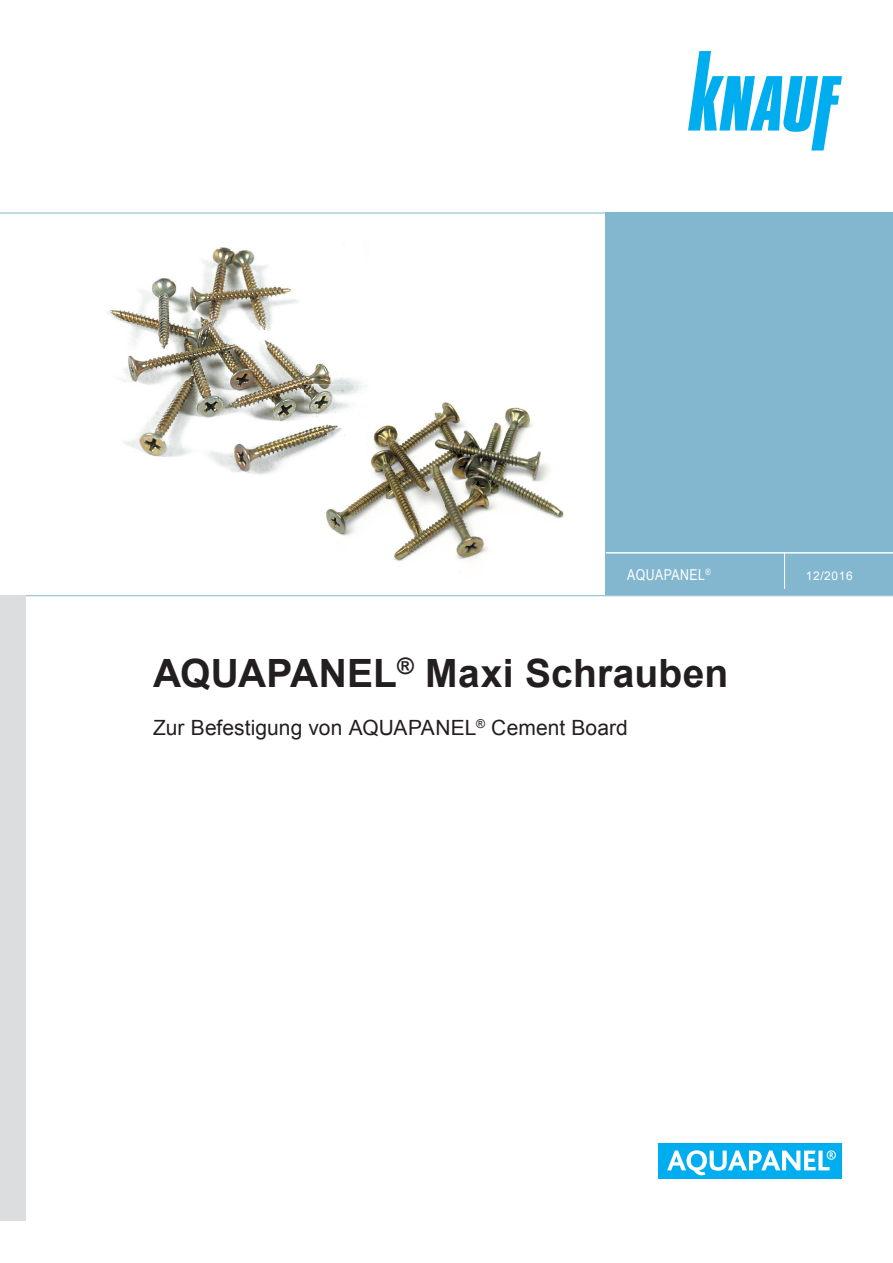
<style>
.page{position:relative;width:893px;height:1263px;background:#fff}
.page>*{position:absolute;margin:0;border:0;box-sizing:border-box;transform-origin:0 0}
.t1{font:700 39px "Arial";letter-spacing:.005em;color:#231f20}
.t2{font:21px "Arial";letter-spacing:.005em;color:#231f20}
.t3{font:15px "Arial Narrow";letter-spacing:.03em;color:#fff}
.t4{font:12px "Arial";letter-spacing:.05em;color:#fff}
</style>
<div class="page">
<svg style="left:688px;top:51px;width:154px;height:99px"></svg>
<div style="left:606px;top:213px;width:287px;height:382px;background:#82b7cf"></div>
<hr style="left:606px;top:552px;width:287px;height:1px;background:#fff">
<hr style="left:784px;top:553px;width:1px;height:36px;background:#fff">
<hr style="left:0;top:213px;width:893px;height:1px;background:#82b7cf">
<hr style="left:0;top:595px;width:893px;height:1px;background:#82b7cf">
<div style="left:658px;top:1143px;width:184px;height:35px;background:#00aeef"></div>
<svg style="left:667px;top:1150px;width:169px;height:25px"></svg>
<div style="left:0;top:595px;width:26px;height:625px;background:#dcdddf"></div>
<img style="left:370px;top:402px;width:180px;height:80px">
<img style="left:326px;top:482px;width:238px;height:91px">
<img style="left:107px;top:247px;width:255px;height:228px">
<img style="left:304px;top:384px;width:65px;height:107px">
<p class="t3" style="left:627px;top:563px;width:85px">AQUAPANEL<sup>®</sup></p>
<p class="t4" style="left:806px;top:568px;width:48px">12/2016</p>
<h1 class="t1" style="left:153px;top:647px;width:577px">AQUAPANEL<sup>®</sup> Maxi Schrauben</h1>
<p class="t2" style="left:153px;top:713px;width:476px">Zur Befestigung von AQUAPANEL<sup>®</sup> Cement Board</p>
</div>
